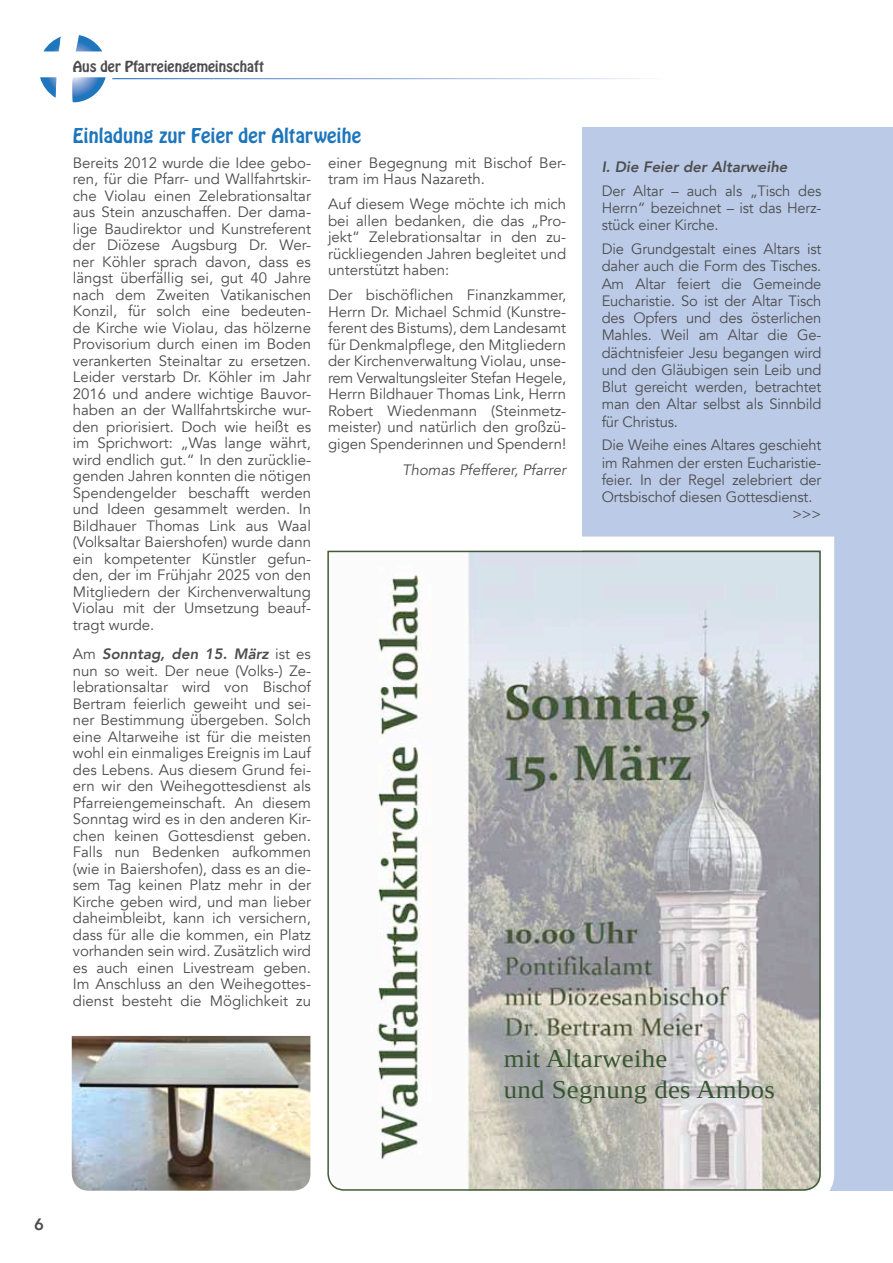
<style>
.page{position:relative;width:893px;height:1263px;background:#fff}
.page>*{position:absolute;margin:0;border:0;box-sizing:border-box;transform-origin:0 0}
.t1{font:25.5px/30.6px "Tinos";letter-spacing:.01em;color:#385632;scale:1.05 1}
.t2{font:18px "Hobo Std";letter-spacing:.01em;color:#1d76bc}
.t3{font:800 16.5px "Avenir";color:#4d4d4f}
.t4{font:15px/16.5px "Avenir";color:#4d4d4f;text-align:justify}
.t5{font:italic 15px "Avenir";color:#4d4d4f}
.t6{font:italic 800 15px "Avenir";color:#4d4d4f}
.t7{font:13.5px "Hobo Std";color:#4d4d4f}
.s1{font-weight:800;font-style:italic}
</style>
<div class="page">
<svg style="left:40px;top:35px;width:66px;height:67px"></svg>
<div style="left:583px;top:128px;width:310px;height:1063px;background:#bbcbe7"></div>
<img style="left:72px;top:1036px;width:235px;height:155px">
<svg style="left:307px;top:530px;width:528px;height:661px"></svg>
<svg style="left:327px;top:550px;width:494px;height:641px"></svg>
<p class="t7" style="left:73px;top:57px;width:193px">Aus der Pfarreiengemeinschaft</p>
<p class="t2" style="left:73px;top:123px;width:290px">Einladung zur Feier der Altarweihe</p>
<p class="t4" style="left:73px;top:155px;width:240px">Bereits 2012 wurde die Idee gebo&shy;ren, für die Pfarr- und Wallfahrtskir&shy;che Violau einen Zelebrationsaltar aus Stein anzuschaffen. Der dama&shy;lige Baudirektor und Kunstreferent der Diözese Augsburg Dr. Wer&shy;ner Köhler sprach davon, dass es längst überfällig sei, gut 40 Jahre nach dem Zweiten Vatikanischen Konzil, für solch eine bedeuten&shy;de Kirche wie Violau, das hölzerne Provisorium durch einen im Boden verankerten Steinaltar zu ersetzen.<br>Leider verstarb Dr. Köhler im Jahr 2016 und andere wichtige Bauvor&shy;haben an der Wallfahrtskirche wur&shy;den priorisiert. Doch wie heißt es im Sprichwort: „Was lange währt, wird endlich gut.“ In den zurücklie&shy;genden Jahren konnten die nötigen Spendengelder beschafft werden und Ideen gesammelt werden. In Bildhauer Thomas Link aus Waal (Volksaltar Baiershofen) wurde dann ein kompetenter Künstler gefun&shy;den, der im Frühjahr 2025 von den Mitgliedern der Kirchenverwaltung Violau mit der Umsetzung beauf&shy;tragt wurde.</p>
<p class="t4" style="left:73px;top:646px;width:240px">Am <span class="s1">Sonntag, den 15. März</span> ist es nun so weit. Der neue (Volks-) Ze&shy;lebrationsaltar wird von Bischof Bertram feierlich geweiht und sei&shy;ner Bestimmung übergeben. Solch eine Altarweihe ist für die meisten wohl ein einmaliges Ereignis im Lauf des Lebens. Aus diesem Grund fei&shy;ern wir den Weihegottesdienst als Pfarreiengemeinschaft. An diesem Sonntag wird es in den anderen Kir&shy;chen keinen Gottesdienst geben.<br>Falls nun Bedenken aufkommen (wie in Baiershofen), dass es an die&shy;sem Tag keinen Platz mehr in der Kirche geben wird, und man lieber daheimbleibt, kann ich versichern, dass für alle die kommen, ein Platz vorhanden sein wird. Zusätzlich wird es auch einen Livestream geben.<br>Im Anschluss an den Weihegottes&shy;dienst besteht die Möglichkeit zu</p>
<p class="t4" style="left:328px;top:155px;width:240px">einer Begegnung mit Bischof Ber&shy;tram im Haus Nazareth.</p>
<p class="t4" style="left:328px;top:196px;width:240px">Auf diesem Wege möchte ich mich bei allen bedanken, die das „Pro&shy;jekt“ Zelebrationsaltar in den zu&shy;rückliegenden Jahren begleitet und unterstützt haben:</p>
<p class="t4" style="left:328px;top:287px;width:240px">Der bischöflichen Finanzkammer, Herrn Dr. Michael Schmid (Kunstre&shy;ferent des Bistums), dem Landesamt für Denkmalpflege, den Mitgliedern der Kirchenverwaltung Violau, unse&shy;rem Verwaltungsleiter Stefan Hegele, Herrn Bildhauer Thomas Link, Herrn Robert Wiedenmann (Steinmetz&shy;meister) und natürlich den großzü&shy;gigen Spenderinnen und Spendern!</p>
<p class="t5" style="left:402px;top:461px;width:166px">Thomas Pfefferer, Pfarrer</p>
<p class="t6" style="left:602px;top:158px;width:187px">I. Die Feier der Altarweihe</p>
<p class="t4" style="left:602px;top:182px;width:221px;line-height:17.2px">Der Altar – auch als „Tisch des Herrn“ bezeichnet – ist das Herz&shy;stück einer Kirche.</p>
<p class="t4" style="left:602px;top:241px;width:221px;line-height:17.2px">Die Grundgestalt eines Altars ist daher auch die Form des Tisches.<br>Am Altar feiert die Gemeinde Eucharistie. So ist der Altar Tisch des Opfers und des österlichen Mahles. Weil am Altar die Ge&shy;dächtnisfeier Jesu begangen wird und den Gläubigen sein Leib und Blut gereicht werden, betrachtet man den Altar selbst als Sinnbild für Christus.</p>
<p class="t4" style="left:602px;top:437px;width:221px">Die Weihe eines Altares geschieht</p>
<p class="t4" style="left:602px;top:454px;width:221px">im Rahmen der ersten Eucharistie-</p>
<p class="t4" style="left:602px;top:472px;width:221px">feier. In der Regel zelebriert der</p>
<p class="t4" style="left:602px;top:489px;width:212px">Ortsbischof diesen Gottesdienst.</p>
<p class="t4" style="left:792px;top:506px;width:31px">&gt;&gt;&gt;</p>
<h1 class="t1" style="left:504px;top:1043px;width:259px">mit Altarweihe<br>und Segnung des Ambos</h1>
<p class="t3" style="left:34px;top:1211px;width:11px">6</p>
</div>
